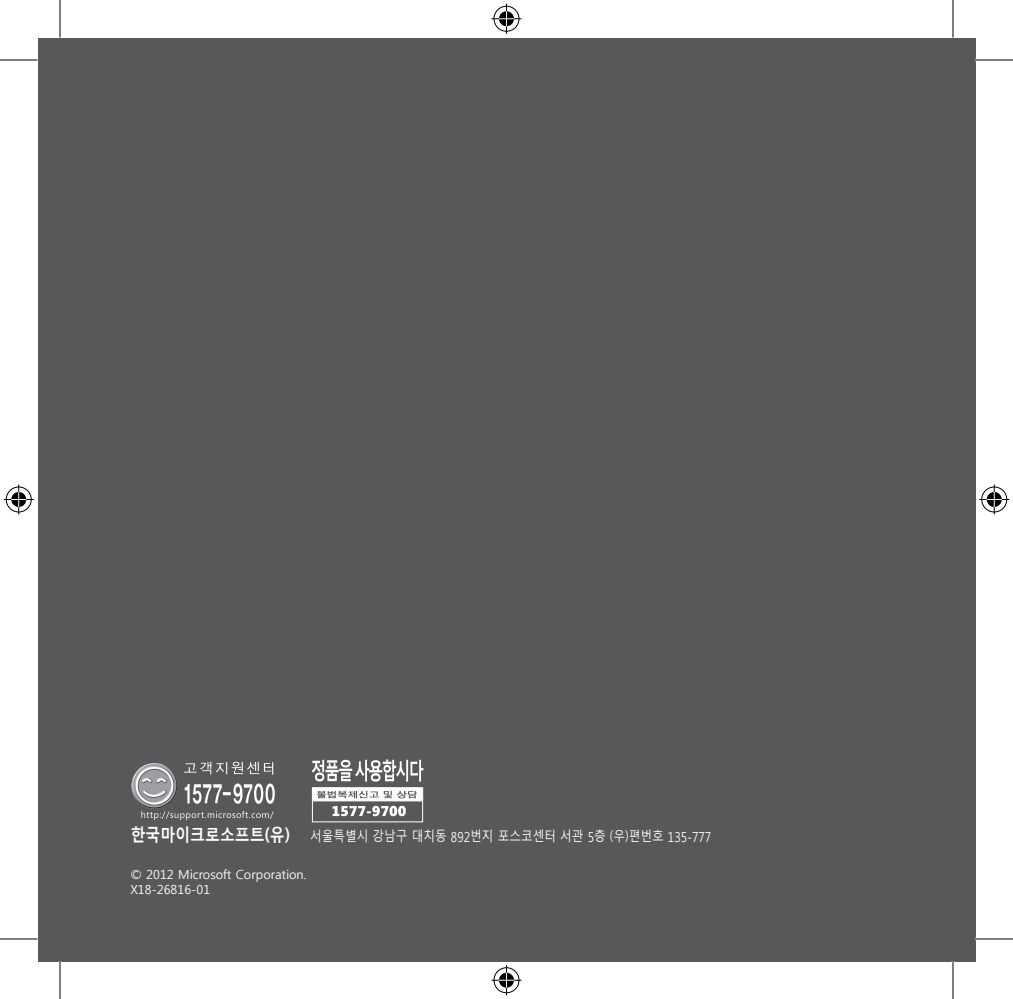
<style>
.page{position:relative;width:1013px;height:999px;background:#fff}
.page>*{position:absolute;margin:0;border:0;box-sizing:border-box;transform-origin:0 0}
.t1{font:700 17.5px "Malgun Gothic";color:#fff;scale:.85 1}
.t2{font:13.75px "Malgun Gothic";color:#fff;scale:.85 1}
.t3{font:12.5px/15px "Malgun Gothic";color:#fff}
</style>
<div class="page">
<div style="left:38px;top:38px;width:937px;height:923px;background:#57585a"></div>
<svg style="left:184px;top:762px;width:89px;height:12px"></svg>
<div style="left:312px;top:787px;width:111px;height:14px;background:#fff"></div>
<div style="left:312px;top:787px;width:111px;height:35px;border:1px solid #fff"></div>
<svg style="left:317px;top:791px;width:100px;height:7px"></svg>
<svg style="left:312px;top:759px;width:111px;height:22px"></svg>
<svg style="left:185px;top:783px;width:90px;height:21px"></svg>
<svg style="left:141px;top:811px;width:133px;height:9px"></svg>
<svg style="left:332px;top:806px;width:74px;height:10px"></svg>
<img style="left:131px;top:763px;width:46px;height:45px">
<svg style="left:0;top:59px;width:38px;height:1px"></svg>
<svg style="left:975px;top:58px;width:38px;height:4px"></svg>
<svg style="left:59px;top:0;width:1px;height:38px"></svg>
<svg style="left:58px;top:961px;width:4px;height:38px"></svg>
<hr style="left:0;top:60px;width:38px;height:1px;background:#000">
<hr style="left:975px;top:60px;width:38px;height:1px;background:#000">
<hr style="left:0;top:938px;width:38px;height:1px;background:#000">
<hr style="left:975px;top:938px;width:38px;height:1px;background:#000">
<hr style="left:60px;top:0;width:1px;height:38px;background:#000">
<hr style="left:60px;top:961px;width:1px;height:38px;background:#000">
<hr style="left:952px;top:0;width:1px;height:38px;background:#000">
<hr style="left:952px;top:961px;width:1px;height:38px;background:#000">
<div style="left:492px;top:5px;width:29px;height:28px;border:3px solid #fff;border-radius:50%"></div>
<hr style="left:491px;top:17px;width:30px;height:3px;background:#fff">
<hr style="left:505px;top:4px;width:3px;height:30px;background:#fff">
<div style="left:497px;top:10px;width:19px;height:18px;border:3px solid #fff;border-radius:50%"></div>
<div style="left:494px;top:6px;width:25px;height:26px;border:1px solid #000;border-radius:50%"></div>
<hr style="left:491px;top:18px;width:30px;height:1px;background:#000">
<hr style="left:506px;top:4px;width:1px;height:30px;background:#000">
<svg style="left:499px;top:11px;width:15px;height:15px"></svg>
<div style="left:492px;top:966px;width:29px;height:28px;border:3px solid #fff;border-radius:50%"></div>
<svg style="left:491px;top:978px;width:30px;height:4px"></svg>
<hr style="left:505px;top:965px;width:3px;height:30px;background:#fff">
<div style="left:497px;top:971px;width:19px;height:18px;border:3px solid #fff;border-radius:50%"></div>
<div style="left:494px;top:967px;width:25px;height:26px;border:1px solid #000;border-radius:50%"></div>
<hr style="left:491px;top:980px;width:30px;height:1px;background:#000">
<hr style="left:506px;top:965px;width:1px;height:30px;background:#000">
<svg style="left:499px;top:972px;width:15px;height:15px"></svg>
<div style="left:5px;top:485px;width:28px;height:28px;border:3px solid #fff;border-radius:50%"></div>
<hr style="left:4px;top:498px;width:30px;height:3px;background:#fff">
<hr style="left:17px;top:484px;width:3px;height:30px;background:#fff">
<div style="left:10px;top:490px;width:18px;height:18px;border:3px solid #fff;border-radius:50%"></div>
<div style="left:6px;top:487px;width:26px;height:25px;border:1px solid #000;border-radius:50%"></div>
<hr style="left:4px;top:499px;width:30px;height:1px;background:#000">
<hr style="left:18px;top:484px;width:1px;height:30px;background:#000">
<svg style="left:11px;top:492px;width:15px;height:15px"></svg>
<div style="left:980px;top:485px;width:28px;height:28px;border:3px solid #fff;border-radius:50%"></div>
<hr style="left:979px;top:498px;width:30px;height:3px;background:#fff">
<hr style="left:993px;top:484px;width:3px;height:30px;background:#fff">
<div style="left:985px;top:490px;width:18px;height:18px;border:3px solid #fff;border-radius:50%"></div>
<div style="left:981px;top:487px;width:26px;height:25px;border:1px solid #000;border-radius:50%"></div>
<hr style="left:979px;top:499px;width:30px;height:1px;background:#000">
<hr style="left:994px;top:484px;width:1px;height:30px;background:#000">
<svg style="left:987px;top:492px;width:15px;height:15px"></svg>
<p class="t1" style="left:131px;top:823px;width:189px">한국마이크로소프트(유)</p>
<p class="t2" style="left:310px;top:827px;width:474px">서울특별시 강남구 대치동 892번지 포스코센터 서관 5층 (우)편번호 135-777</p>
<p class="t3" style="left:130px;top:867px;width:178px">© 2012 Microsoft Corporation.<br>X18-26816-01</p>
</div>
